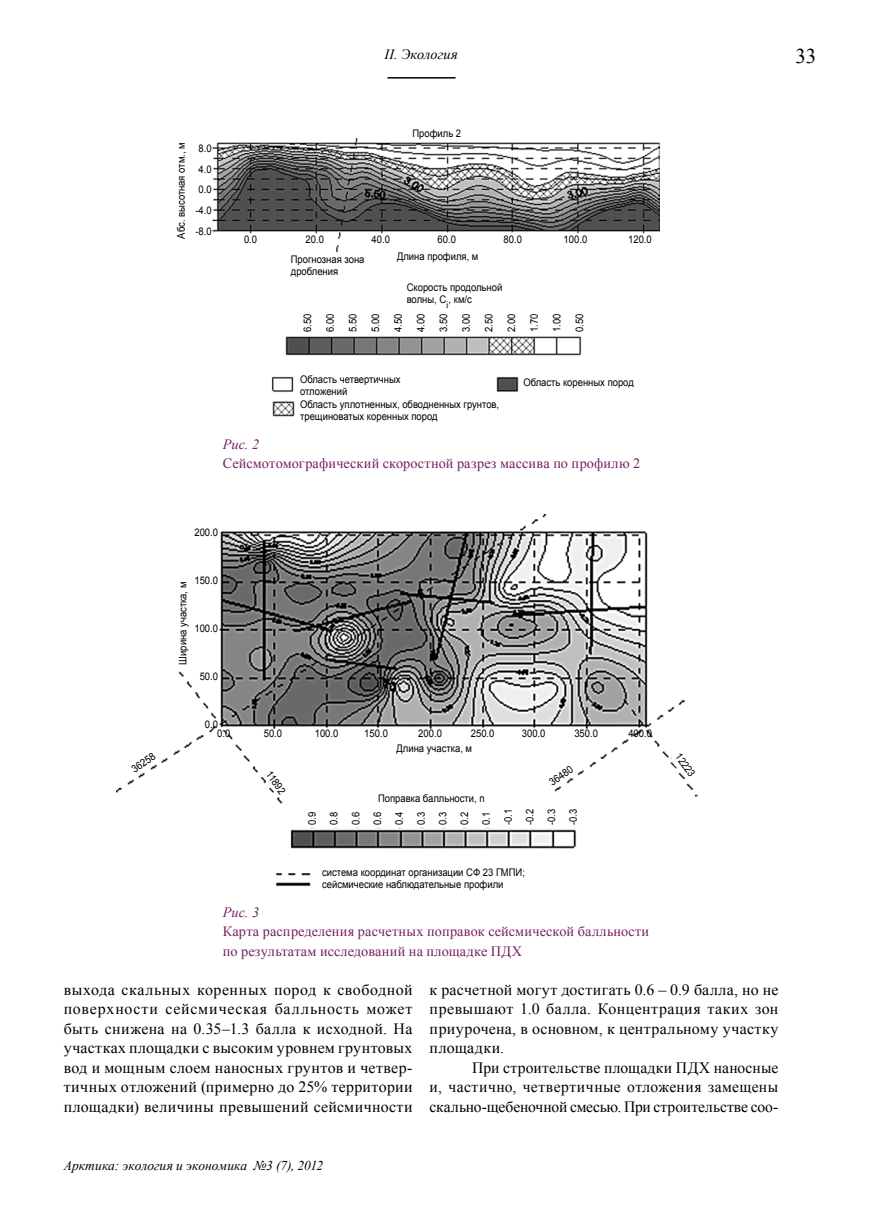
<style>
.page{position:relative;width:872px;height:1212px;background:#fff}
.page>*{position:absolute;margin:0;border:0;box-sizing:border-box;transform-origin:0 0}
.t1{font:21px "Times New Roman";color:#000}
.t2{font:15.75px/19.5px "Times New Roman";letter-spacing:.01em;color:#000;text-align:justify}
.t3{font:14.25px/19.5px "Times New Roman";letter-spacing:.01em;color:#761f60}
.t4{font:italic 14.25px "Times New Roman";letter-spacing:.01em;color:#000}
.t5{font:italic 14.25px "Times New Roman";letter-spacing:.005em;color:#761f60}
.t6{font:italic 13.5px "Times New Roman";color:#000}
.t7{font:10.5px/22.6px "Arial";color:#000;scale:.9 1}
.t8{font:9.6px "Times New Roman";color:#000;scale:.9 1}
</style>
<div class="page">
<hr style="left:387px;top:77px;width:68px;height:2px;background:#000">
<img style="left:212px;top:137px;width:447px;height:280px">
<img style="left:116px;top:514px;width:582px;height:372px">
<h3 class="t4" style="left:384px;top:44px;width:75px">II. Экология</h3>
<h1 class="t1" style="left:795px;top:42px;width:22px">33</h1>
<p class="t7" style="left:170px;top:239px;width:108px;rotate:-90deg">Абс. высотная отм., м</p>
<p class="t7" style="left:195px;top:138px;width:20px;line-height:20.5px;text-align:justify">8.0<br>4.0<br>0.0 -4.0 -8.0</p>
<p class="t7" style="left:412px;top:122px;width:56px">Профиль 2</p>
<p class="t7" style="left:244px;top:228px;width:16px">0.0</p>
<p class="t7" style="left:305px;top:228px;width:22px">20.0</p>
<p class="t7" style="left:371px;top:228px;width:22px">40.0</p>
<p class="t7" style="left:437px;top:228px;width:22px">60.0</p>
<p class="t7" style="left:503px;top:228px;width:22px">80.0</p>
<p class="t7" style="left:563px;top:228px;width:28px">100.0</p>
<p class="t7" style="left:628px;top:228px;width:28px">120.0</p>
<p class="t7" style="left:291px;top:253px;width:83px;line-height:12px">Прогнозная зона дробления</p>
<p class="t7" style="left:397px;top:245px;width:92px">Длина профиля, м</p>
<p class="t7" style="left:407px;top:281px;width:108px;line-height:12px">Скорость продольной волны, C , км/с</p>
<p class="t8" style="left:446px;top:299px;width:4px">i</p>
<p class="t7" style="left:296px;top:332px;width:22px;text-align:justify;rotate:-90deg">6.50<br>6.00<br>5.50<br>5.00<br>4.50<br>4.00<br>3.50<br>3.00<br>2.50<br>2.00<br>1.70<br>1.00<br>0.50</p>
<p class="t7" style="left:300px;top:368px;width:113px">Область четвертичных</p>
<p class="t7" style="left:523px;top:371px;width:124px">Область коренных пород</p>
<p class="t7" style="left:300px;top:384px;width:223px;line-height:13.5px">отложений<br>Область уплотненных, обводненных грунтов,</p>
<p class="t7" style="left:300px;top:405px;width:154px">трещиноватых коренных пород</p>
<h3 class="t5" style="left:223px;top:434px;width:38px">Рис. 2</h3>
<h3 class="t3" style="left:223px;top:453px;width:419px">Сейсмотомографический скоростной разрез массива по профилю 2</h3>
<p class="t7" style="left:194px;top:521px;width:28px">200.0</p>
<p class="t7" style="left:194px;top:569px;width:28px">150.0</p>
<p class="t7" style="left:172px;top:665px;width:94px;rotate:-90deg">Ширина участка, м</p>
<p class="t7" style="left:194px;top:617px;width:28px">100.0</p>
<p class="t7" style="left:126px;top:761px;width:31px;rotate:-35deg">36258</p>
<p class="t7" style="left:200px;top:665px;width:22px">50.0</p>
<p class="t7" style="left:217px;top:719px;width:16px;line-height:9.4px;text-indent:-12px">0.0<br>0.0</p>
<p class="t7" style="left:264px;top:722px;width:22px">50.0</p>
<p class="t7" style="left:315px;top:722px;width:28px">100.0</p>
<p class="t7" style="left:364px;top:722px;width:28px">150.0</p>
<p class="t7" style="left:418px;top:722px;width:28px">200.0</p>
<p class="t7" style="left:471px;top:722px;width:28px">250.0</p>
<p class="t7" style="left:522px;top:722px;width:28px">300.0</p>
<p class="t7" style="left:574px;top:722px;width:28px">350.0</p>
<p class="t7" style="left:628px;top:722px;width:28px">400.0</p>
<p class="t7" style="left:396px;top:737px;width:85px">Длина участка, м</p>
<p class="t7" style="left:378px;top:787px;width:120px">Поправка балльности, n</p>
<p class="t7" style="left:278px;top:765px;width:30px;rotate:55deg">11892</p>
<p class="t7" style="left:544px;top:774px;width:31px;rotate:-35deg">36480</p>
<p class="t7" style="left:301px;top:825px;width:20px;line-height:21.8px;rotate:-90deg">0.9<br>0.8<br>0.6<br>0.6<br>0.4<br>0.3<br>0.3<br>0.2<br>0.1 -0.1 -0.2 -0.3 -0.3</p>
<p class="t7" style="left:322px;top:867px;width:227px;line-height:12px">система координат организации СФ 23 ГМПИ; сейсмические наблюдательные профили</p>
<h3 class="t5" style="left:223px;top:902px;width:38px">Рис. 3</h3>
<h3 class="t3" style="left:223px;top:921px;width:428px">Карта распределения расчетных поправок сейсмической балльности по результатам исследований на площадке ПДХ</h3>
<p class="t7" style="left:687px;top:748px;width:31px;rotate:55deg">12223</p>
<p class="t2" style="left:64px;top:979px;width:350px">выхода скальных коренных пород к свободной поверхности сейсмическая балльность может быть снижена на 0.35–1.3 балла к исходной. На участках площадки с высоким уровнем грунтовых вод и мощным слоем наносных грунтов и четвер&shy;тичных отложений (примерно до 25% территории площадки) величины превышений сейсмичности</p>
<h2 class="t2" style="left:429px;top:979px;width:350px">к расчетной могут достигать 0.6 – 0.9 балла, но не превышают 1.0 балла. Концентрация таких зон приурочена, в основном, к центральному участку площадки.</h2>
<h2 class="t2" style="left:429px;top:1057px;width:350px;text-indent:43px">При строительстве площадки ПДХ наносные и, частично, четвертичные отложения замещены скально-щебеночной смесью. При строительстве соо-</h2>
<p class="t6" style="left:64px;top:1156px;width:261px">Арктика: экология и экономика №3 (7), 2012</p>
</div>
